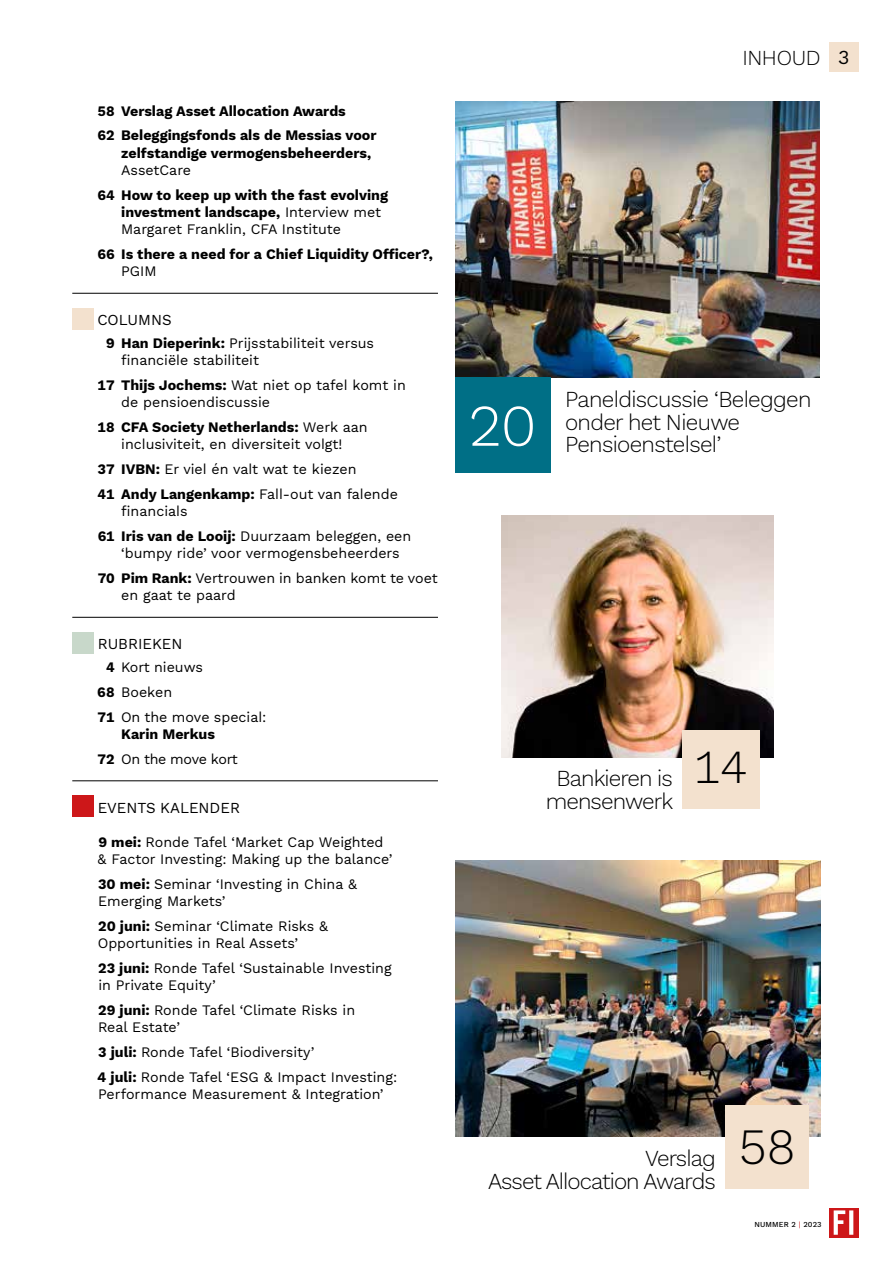
<style>
.page{position:relative;width:893px;height:1263px;background:#fff}
.page>*{position:absolute;margin:0;border:0;box-sizing:border-box;transform-origin:0 0}
.t1{font:300 58.8px "Work Sans";color:#fff}
.t2{font:300 46.65px "Work Sans";color:#000}
.t3{font:300 22.5px/22.5px "Work Sans";letter-spacing:-.04em;color:#000}
.t4{font:300 21px "Work Sans";letter-spacing:-.015em;color:#000}
.t5{font:15px "Work Sans";color:#000}
.t6{font:14.25px/17.2px "Work Sans";color:#000}
.t7{font:700 14.25px/24.8px "Work Sans";color:#000}
.t8{font:500 7.5px "Work Sans";letter-spacing:.02em;color:#000}
.s1{font-weight:400}
.s2{font-weight:700}
.s3{font-weight:400;font-size:19.5px}
.s4{font-size:49.95px}
.s5{font-weight:400;color:#cd1719}
</style>
<div class="page">
<svg style="left:829px;top:1208px;width:30px;height:29px"></svg>
<svg style="left:834px;top:1210px;width:19px;height:25px"></svg>
<div style="left:829px;top:43px;width:30px;height:29px;background:#f3e1ce"></div>
<img style="left:502px;top:516px;width:272px;height:241px">
<img style="left:455px;top:861px;width:366px;height:276px">
<img style="left:455px;top:102px;width:364px;height:276px">
<hr style="left:72px;top:293px;width:366px;height:1px;background:#000">
<div style="left:72px;top:308px;width:22px;height:21px;background:#f3e1ce"></div>
<hr style="left:72px;top:617px;width:366px;height:1px;background:#000">
<div style="left:72px;top:632px;width:22px;height:21px;background:#c8d8ca"></div>
<hr style="left:72px;top:780px;width:366px;height:1px;background:#000">
<div style="left:72px;top:796px;width:22px;height:21px;background:#cd1719"></div>
<div style="left:682px;top:731px;width:78px;height:78px;background:#f3e1ce"></div>
<div style="left:725px;top:1105px;width:83px;height:83px;background:#f3e1ce"></div>
<div style="left:455px;top:378px;width:96px;height:95px;background:#006f86"></div>
<p class="t7" style="left:98px;top:98px;width:280px">58 Verslag Asset Allocation Awards<br>62 Beleggingsfonds als de Messias voor</p>
<p class="t7" style="left:121px;top:140px;width:251px">zelfstandige vermogensbeheerders,</p>
<p class="t6" style="left:121px;top:161px;width:71px">AssetCare</p>
<p class="t7" style="left:121px;top:186px;width:268px;line-height:17.2px;text-indent:-24px">64 How to keep up with the fast evolving investment landscape, <span class="s1">Interview met<br>Margaret Franklin, CFA Institute</span></p>
<p class="t7" style="left:98px;top:241px;width:337px">66 Is there a need for a Chief Liquidity Officer?,</p>
<p class="t6" style="left:121px;top:262px;width:37px">PGIM</p>
<p class="t5" style="left:97px;top:308px;width:76px">COLUMNS</p>
<p class="t6" style="left:121px;top:334px;width:254px;text-indent:-15px"><span class="s2">9 Han Dieperink:</span> Prijsstabiliteit versus financiële stabiliteit</p>
<p class="t6" style="left:121px;top:376px;width:286px;text-indent:-24px"><span class="s2">17 Thijs Jochems:</span> Wat niet op tafel komt in de pensioendiscussie</p>
<p class="t6" style="left:98px;top:418px;width:272px;text-align:center"><span class="s2">18 CFA Society Netherlands:</span> Werk aan inclusiviteit, en diversiteit volgt!</p>
<p class="t6" style="left:98px;top:456px;width:302px;line-height:24.8px"><span class="s2">37 IVBN:</span> Er viel én valt wat te kiezen<br><span class="s2">41 Andy Langenkamp:</span> Fall-out van falende</p>
<p class="t6" style="left:98px;top:498px;width:315px;line-height:24.8px;text-indent:24px">financials<br><span class="s2">61 Iris van de Looij:</span> Duurzaam beleggen, een</p>
<p class="t6" style="left:98px;top:540px;width:342px;line-height:24.8px;text-indent:24px">‘bumpy ride’ voor vermogensbeheerders<br><span class="s2">70 Pim Rank:</span> Vertrouwen in banken komt te voet</p>
<p class="t6" style="left:121px;top:586px;width:116px">en gaat te paard</p>
<p class="t5" style="left:98px;top:632px;width:86px">RUBRIEKEN</p>
<p class="t6" style="left:97px;top:654px;width:171px;line-height:24.8px;text-indent:9px"><span class="s2">4</span> Kort nieuws<br><span class="s2">68</span> Boeken<br><span class="s2">71</span> On the move special:</p>
<p class="t7" style="left:97px;top:721px;width:142px;text-align:center">Karin Merkus<br>72 <span class="s1">On the move kort</span></p>
<p class="t5" style="left:98px;top:796px;width:144px">EVENTS KALENDER</p>
<p class="t6" style="left:98px;top:833px;width:296px"><span class="s2">9 mei:</span> Ronde Tafel ‘Market Cap Weighted &amp; Factor Investing: Making up the balance’</p>
<p class="t6" style="left:98px;top:875px;width:260px"><span class="s2">30 mei:</span> Seminar ‘Investing in China &amp;<br>Emerging Markets’</p>
<p class="t6" style="left:98px;top:917px;width:232px"><span class="s2">20 juni:</span> Seminar ‘Climate Risks &amp;<br>Opportunities in Real Assets’</p>
<p class="t6" style="left:98px;top:959px;width:295px"><span class="s2">23 juni:</span> Ronde Tafel ‘Sustainable Investing in Private Equity’</p>
<p class="t6" style="left:98px;top:1001px;width:259px"><span class="s2">29 juni:</span> Ronde Tafel ‘Climate Risks in<br>Real Estate’</p>
<p class="t6" style="left:97px;top:1039px;width:301px;line-height:24.8px"><span class="s2">3 juli:</span> Ronde Tafel ‘Biodiversity’<br><span class="s2">4 juli:</span> Ronde Tafel ‘ESG &amp; Impact Investing:</p>
<p class="t6" style="left:98px;top:1085px;width:287px">Performance Measurement &amp; Integration’</p>
<h3 class="t4" style="left:742px;top:42px;width:109px">INHOUD <span class="s3">3</span></h3>
<h1 class="t1" style="left:467px;top:381px;width:71px">20</h1>
<h3 class="t3" style="left:565px;top:387px;width:248px">Paneldiscussie ‘Beleggen onder het Nieuwe</h3>
<h3 class="t3" style="left:565px;top:432px;width:158px">Pensioenstelsel’</h3>
<h3 class="t3" style="left:546px;top:766px;width:129px;text-align:center">Bankieren is mensenwerk</h3>
<h2 class="t2" style="left:693px;top:732px;width:56px">14</h2>
<h3 class="t3" style="left:488px;top:1146px;width:310px;text-indent:157px">Verslag <span class="s4">58<br></span>Asset Allocation Awards</h3>
<p class="t8" style="left:754px;top:1219px;width:69px">NUMMER 2 <span class="s5">|</span> 2023</p>
</div>
